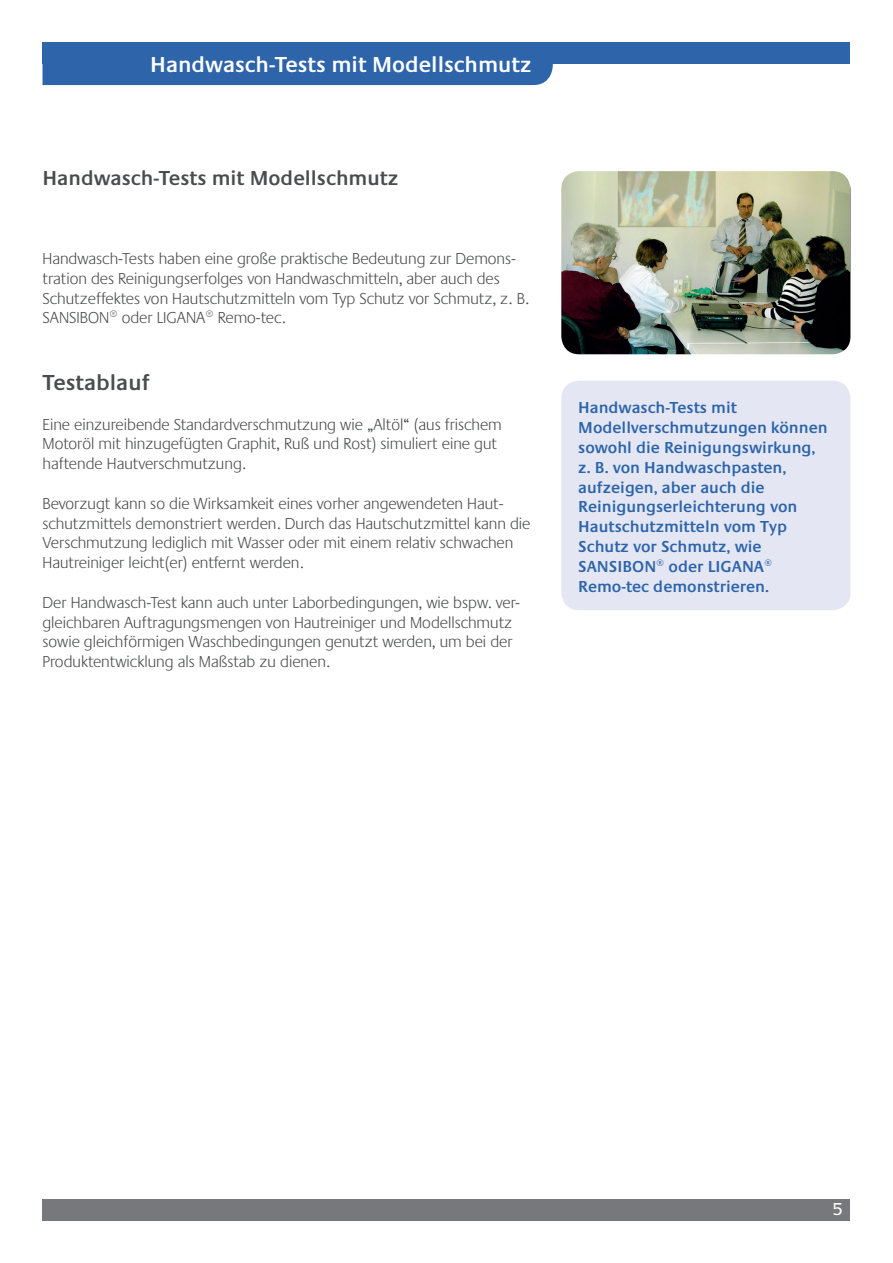
<style>
.page{position:relative;width:893px;height:1263px;background:#fff}
.page>*{position:absolute;margin:0;border:0;box-sizing:border-box;transform-origin:0 0}
.t1{font:600 22.5px "Praxis";color:#fff}
.t2{font:600 22.5px "Praxis";color:#4b4c4d}
.t3{font:600 21px "Praxis";color:#4b4c4d}
.t4{font:18px "Praxis";color:#fff}
.t5{font:300 16.5px/19.8px "Praxis";color:#4b4c4d}
.t6{font:600 16.5px/19.8px "Praxis";color:#2d64aa}
</style>
<div class="page">
<div style="left:43px;top:1199px;width:807px;height:21px;background:#76787b"></div>
<div style="left:43px;top:43px;width:807px;height:21px;background:#2d64aa"></div>
<div style="left:43px;top:64px;width:510px;height:21px;background:#2d64aa"></div>
<div style="left:561px;top:381px;width:289px;height:229px;background:#e4e7f3;border-radius:18px"></div>
<img style="left:561px;top:171px;width:289px;height:183px">
<h1 class="t1" style="left:150px;top:52px;width:383px">Handwasch-Tests mit Modellschmutz</h1>
<p class="t3" style="left:43px;top:166px;width:357px">Handwasch-Tests mit Modellschmutz</p>
<p class="t5" style="left:43px;top:249px;width:488px">Handwasch-Tests haben eine große praktische Bedeutung zur Demons&shy;tration des Reinigungserfolges von Handwaschmitteln, aber auch des Schutzeffektes von Hautschutzmitteln vom Typ Schutz vor Schmutz, z. B.<br>SANSIBON® oder Ligana</p>
<p class="t5" style="left:205px;top:308px;width:82px">® Remo-tec.</p>
<h1 class="t2" style="left:43px;top:370px;width:109px">Testablauf</h1>
<p class="t5" style="left:43px;top:415px;width:461px">Eine einzureibende Standardverschmutzung wie „Altöl“ (aus frischem<br>Motoröl mit hinzugefügten Graphit, Ruß und Rost) simuliert eine gut haftende Hautverschmutzung.</p>
<p class="t5" style="left:43px;top:494px;width:489px">Bevorzugt kann so die Wirksamkeit eines vorher angewendeten Haut&shy;schutzmittels demonstriert werden. Durch das Hautschutzmittel kann die Verschmutzung lediglich mit Wasser oder mit einem relativ schwachen Hautreiniger leicht(er) entfernt werden.</p>
<p class="t5" style="left:43px;top:593px;width:479px">Der Handwasch-Test kann auch unter Laborbedingungen, wie bspw. ver&shy;gleichbaren Auftragungsmengen von Hautreiniger und Modellschmutz sowie gleichförmigen Waschbedingungen genutzt werden, um bei der Produktentwicklung als Maßstab zu dienen.</p>
<p class="t6" style="left:578px;top:398px;width:251px">Handwasch-Tests mit<br>Modellverschmutzungen können sowohl die Reinigungswirkung, z. B. von Handwaschpasten, aufzeigen, aber auch die<br>Reinigungserleichterung von<br>Hautschutzmitteln vom Typ<br>Schutz vor Schmutz, wie<br>SANSIBON® oder LIGANA®<br>Remo-tec demonstrieren.</p>
<p class="t4" style="left:832px;top:1199px;width:12px">5</p>
</div>
